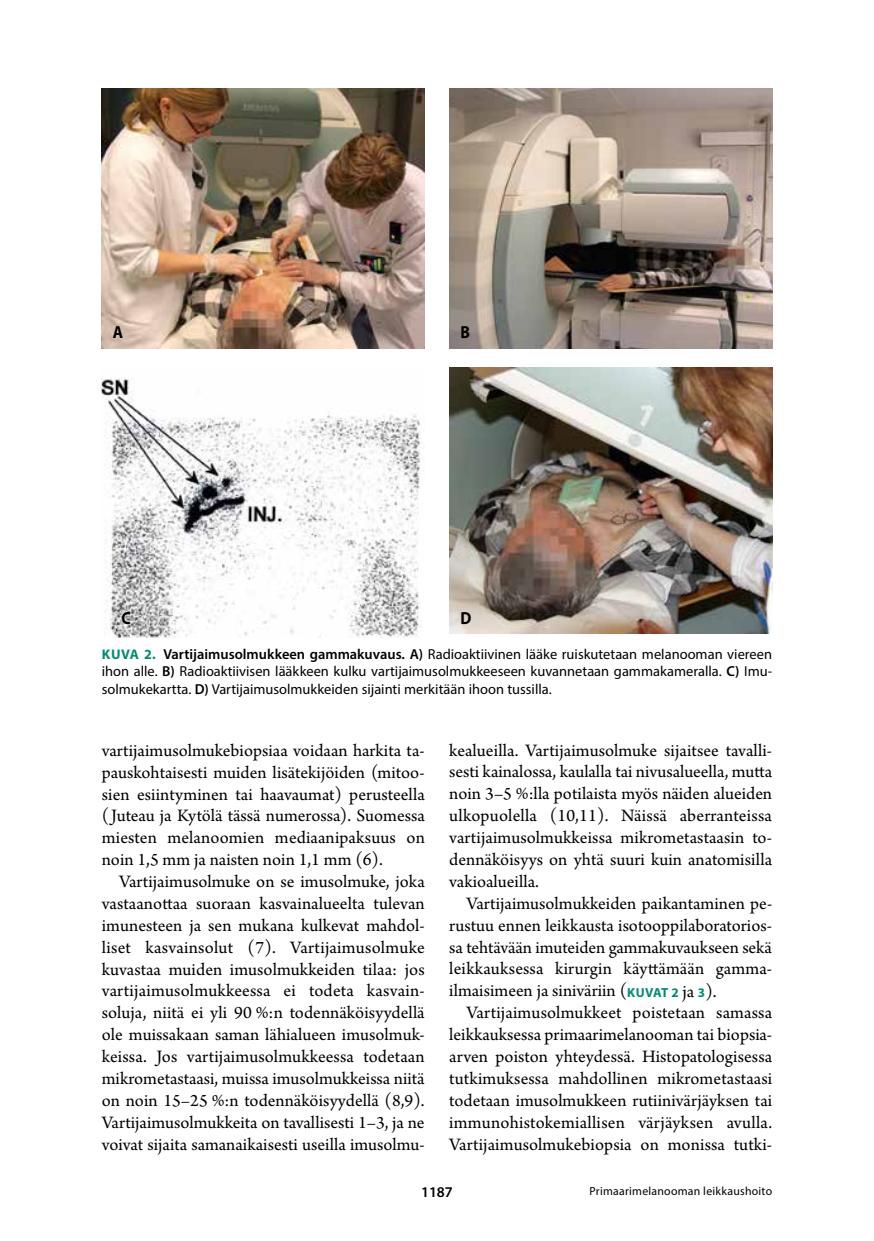
<style>
.page{position:relative;width:874px;height:1241px;background:#fff}
.page>*{position:absolute;margin:0;border:0;box-sizing:border-box;transform-origin:0 0}
.t1{font:18.38px/21.9px "Arno Pro";letter-spacing:.005em;color:#000;text-align:justify}
.t2{font:700 17.5px "Myriad Pro";color:#000;scale:.9 1}
.t3{font:600 14.88px "Myriad Pro";color:#000}
.t4{font:14.35px/17.5px "Myriad Pro";color:#000;text-align:justify}
.t5{font:11.9px "Myriad Pro";letter-spacing:.02em;color:#000}
.s1{font-weight:700;font-size:14px;color:#008d72}
.s2{font-weight:600}
.s3{font-family:"Myriad Pro";font-weight:700;font-size:13.12px;color:#008d72}
</style>
<div class="page">
<img style="left:102px;top:88px;width:322px;height:261px">
<img style="left:449px;top:88px;width:322px;height:260px">
<img style="left:102px;top:377px;width:320px;height:260px">
<img style="left:449px;top:367px;width:322px;height:266px">
<p class="t2" style="left:113px;top:321px;width:13px">A</p>
<p class="t2" style="left:460px;top:321px;width:12px">B</p>
<p class="t2" style="left:122px;top:606px;width:12px">C</p>
<p class="t2" style="left:460px;top:606px;width:14px">D</p>
<p class="t4" style="left:102px;top:644px;width:671px"><span class="s1">KUVA 2.</span> <span class="s2">Vartijaimusolmukkeen gammakuvaus. A)</span> Radioaktiivinen lääke ruiskutetaan melanooman viereen ihon alle. <span class="s2">B)</span> Radioaktiivisen lääkkeen kulku vartijaimusolmukkeeseen kuvannetaan gammakameralla. <span class="s2">C)</span> Imu&shy;solmukekartta. <span class="s2">D)</span> Vartijaimusolmukkeiden sijainti merkitään ihoon tussilla.</p>
<p class="t1" style="left:449px;top:740px;width:324px">kealueilla. Vartijaimusolmuke sijaitsee tavalli&shy;sesti kainalossa, kaulalla tai nivusalueella, mutta noin 3–5 %:lla potilaista myös näiden alueiden ulkopuolella (10,11). Näissä aberranteissa vartijaimusolmukkeissa mikrometastaasin to&shy;dennäköisyys on yhtä suuri kuin anatomisilla vakioalueilla.</p>
<p class="t1" style="left:449px;top:893px;width:324px;text-indent:17px">Vartijaimusolmukkeiden paikantaminen pe&shy;rustuu ennen leikkausta isotooppilaboratorios&shy;sa tehtävään imuteiden gammakuvaukseen sekä leikkauksessa kirurgin käyttämään gamma&shy;ilmaisimeen ja siniväriin (<span class="s3">KUVAT 2</span> ja <span class="s3">3</span>).</p>
<p class="t1" style="left:449px;top:1002px;width:324px;text-indent:17px">Vartijaimusolmukkeet poistetaan samassa leikkauksessa primaarimelanooman tai biopsia&shy;arven poiston yhteydessä. Histopatologisessa tutkimuksessa mahdollinen mikrometastaasi todetaan imusolmukkeen rutiinivärjäyksen tai immunohistokemiallisen värjäyksen avulla.<br>Vartijaimusolmukebiopsia on monissa tutki-</p>
<p class="t5" style="left:589px;top:1183px;width:184px">Primaarimelanooman leikkaushoito</p>
<p class="t1" style="left:102px;top:740px;width:324px">vartijaimusolmukebiopsiaa voidaan harkita ta&shy;pauskohtaisesti muiden lisätekijöiden (mitoo&shy;sien esiintyminen tai haavaumat) perusteella ( Juteau ja Kytölä tässä numerossa). Suomessa miesten melanoomien mediaanipaksuus on noin 1,5 mm ja naisten noin 1,1 mm (6).</p>
<p class="t1" style="left:102px;top:871px;width:324px;text-indent:17px">Vartijaimusolmuke on se imusolmuke, joka vastaanottaa suoraan kasvainalueelta tulevan imunesteen ja sen mukana kulkevat mahdol&shy;liset kasvainsolut (7). Vartijaimusolmuke kuvastaa muiden imusolmukkeiden tilaa: jos vartijaimusolmukkeessa ei todeta kasvain&shy;soluja, niitä ei yli 90 %:n todennäköisyydellä ole muissakaan saman lähialueen imusolmuk&shy;keissa. Jos vartijaimusolmukkeessa todetaan mikrometastaasi, muissa imusolmukkeissa niitä on noin 15–25 %:n todennäköisyydellä (8,9).<br>Vartijaimusolmukkeita on tavallisesti 1–3, ja ne voivat sijaita samanaikaisesti useilla imusolmu-</p>
<p class="t3" style="left:421px;top:1182px;width:33px">1187</p>
</div>
